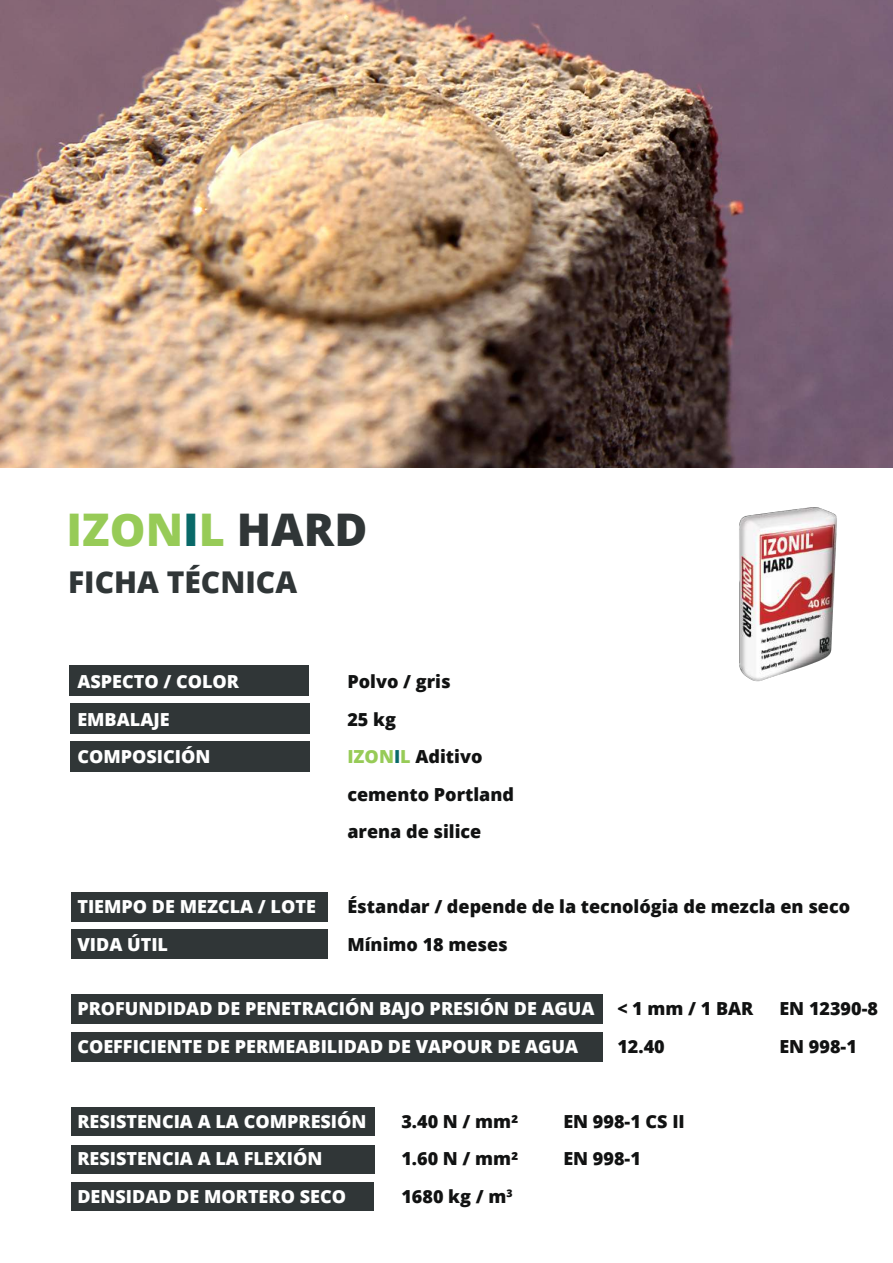
<style>
.page{position:relative;width:893px;height:1263px;background:#fff}
.page>*{position:absolute;margin:0;border:0;box-sizing:border-box;transform-origin:0 0}
.t1{font:800 45px "Open Sans";color:#97cb57}
.t2{font:800 30px "Open Sans";color:#303637}
.t3{font:800 18px "Open Sans";color:#fff}
.t4{font:800 18px/37.5px "Open Sans";color:#111212}
.s1{color:#096968}
.s2{color:#303637}
.s3{color:#97cb57}
</style>
<div class="page">
<div style="left:69px;top:665px;width:239px;height:30px;background:#303637"></div>
<div style="left:71px;top:1182px;width:302px;height:29px;background:#303637"></div>
<div style="left:71px;top:1145px;width:303px;height:28px;background:#303637"></div>
<div style="left:71px;top:1032px;width:531px;height:30px;background:#303637"></div>
<div style="left:71px;top:929px;width:256px;height:30px;background:#303637"></div>
<div style="left:70px;top:741px;width:239px;height:30px;background:#303637"></div>
<div style="left:70px;top:703px;width:239px;height:31px;background:#303637"></div>
<div style="left:71px;top:994px;width:531px;height:29px;background:#303637"></div>
<div style="left:71px;top:892px;width:256px;height:29px;background:#303637"></div>
<div style="left:71px;top:1107px;width:303px;height:29px;background:#303637"></div>
<img style="left:739px;top:507px;width:98px;height:175px">
<img style="left:0;top:0;width:893px;height:468px">
<h1 class="t1" style="left:67px;top:495px;width:302px">IZON<span class="s1">I</span>L <span class="s2">HARD</span></h1>
<h2 class="t2" style="left:68px;top:559px;width:231px">FICHA TÉCNICA</h2>
<p class="t3" style="left:77px;top:668px;width:163px">ASPECTO / COLOR</p>
<p class="t4" style="left:347px;top:662px;width:105px">Polvo / gris</p>
<p class="t3" style="left:77px;top:705px;width:94px">EMBALAJE</p>
<p class="t4" style="left:347px;top:699px;width:50px">25 kg</p>
<p class="t3" style="left:77px;top:743px;width:135px">COMPOSICIÓN</p>
<p class="t4" style="left:347px;top:737px;width:168px"><span class="s3">IZON</span><span class="s1">I</span><span class="s3">L</span> Aditivo cemento Portland arena de silice</p>
<p class="t3" style="left:77px;top:893px;width:240px">TIEMPO DE MEZCLA / LOTE</p>
<p class="t4" style="left:347px;top:887px;width:504px">Éstandar / depende de la tecnológia de mezcla en seco</p>
<p class="t3" style="left:77px;top:930px;width:92px">VIDA ÚTIL</p>
<p class="t4" style="left:347px;top:924px;width:162px">Mínimo 18 meses</p>
<p class="t3" style="left:77px;top:995px;width:519px">PROFUNDIDAD DE PENETRACIÓN BAJO PRESIÓN DE AGUA</p>
<p class="t4" style="left:617px;top:989px;width:138px">&lt; 1 mm / 1 BAR</p>
<p class="t4" style="left:779px;top:989px;width:100px">EN 12390-8</p>
<p class="t3" style="left:77px;top:1032px;width:502px">COEFFICIENTE DE PERMEABILIDAD DE VAPOUR DE AGUA</p>
<p class="t4" style="left:617px;top:1026px;width:49px">12.40</p>
<p class="t4" style="left:779px;top:1026px;width:79px">EN 998-1</p>
<p class="t3" style="left:77px;top:1107px;width:291px">RESISTENCIA A LA COMPRESIÓN</p>
<p class="t4" style="left:401px;top:1101px;width:119px">3.40 N / mm²</p>
<p class="t4" style="left:563px;top:1101px;width:123px">EN 998-1 CS II</p>
<p class="t3" style="left:77px;top:1145px;width:246px">RESISTENCIA A LA FLEXIÓN</p>
<p class="t4" style="left:401px;top:1139px;width:119px">1.60 N / mm²</p>
<p class="t4" style="left:563px;top:1139px;width:79px">EN 998-1</p>
<p class="t3" style="left:77px;top:1182px;width:270px">DENSIDAD DE MORTERO SECO</p>
<p class="t4" style="left:401px;top:1176px;width:113px">1680 kg / m<sup>3</sup></p>
</div>
